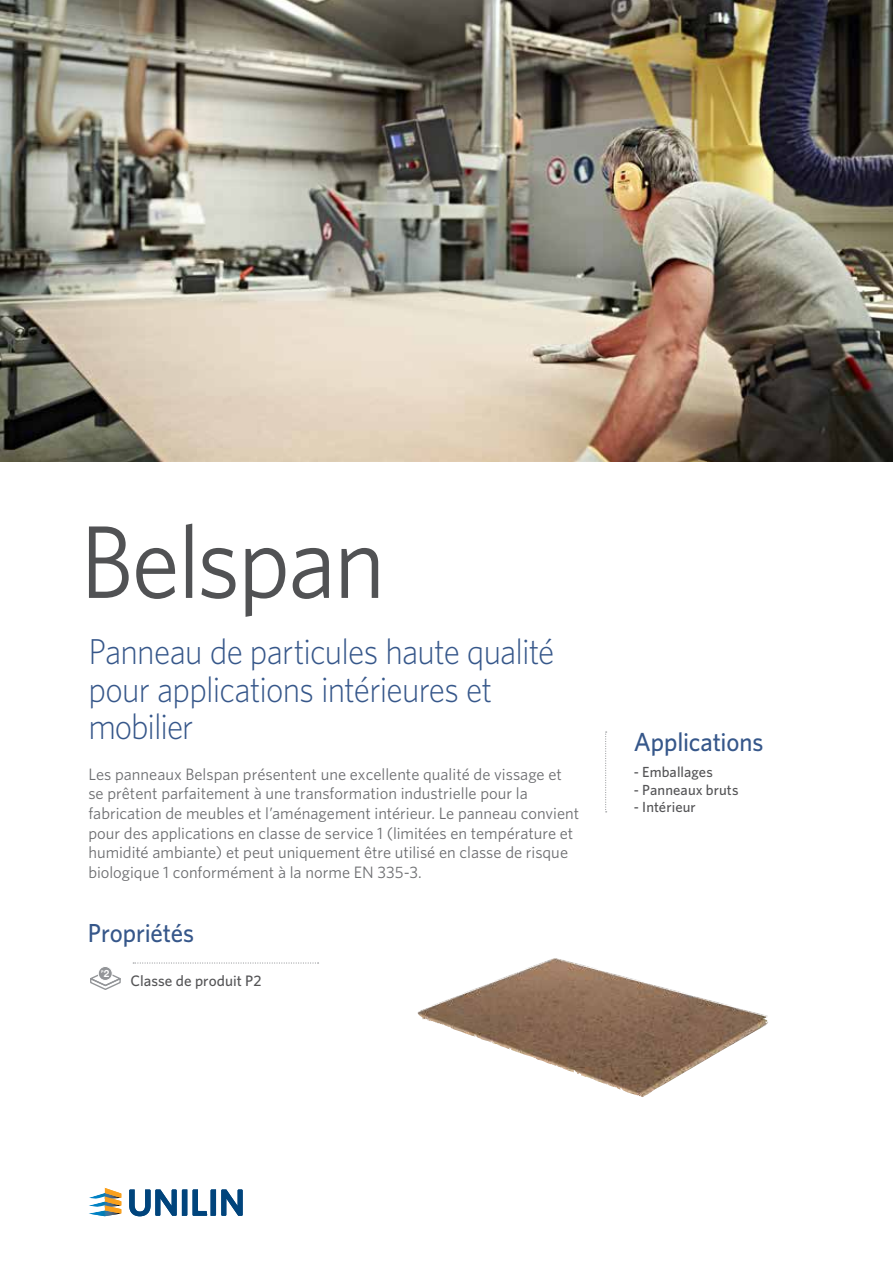
<style>
.page{position:relative;width:893px;height:1263px;background:#fff}
.page>*{position:absolute;margin:0;border:0;box-sizing:border-box;transform-origin:0 0}
.t1{font:103.5px "Whitney";letter-spacing:-.02em;color:#515254;scale:.95 1}
.t2{font:300 36px/37.5px "Whitney";letter-spacing:-.025em;color:#36578a;scale:.93 1}
.t3{font:500 26.1px "Whitney";letter-spacing:-.005em;color:#36578a;scale:.95 1}
.t4{font:16.5px/19.5px "Whitney";color:#6d6e71}
.t5{font:500 15.15px "Whitney";letter-spacing:.005em;color:#545456}
.t6{font:500 14.55px "Whitney";letter-spacing:.005em;color:#545456}
.t7{font:700 9.9px "Helvetica Neue";color:#fff}
.t8{font:700 3.75px "Helvetica Neue";color:#fff}
</style>
<div class="page">
<svg style="left:605px;top:731px;width:2px;height:81px"></svg>
<svg style="left:133px;top:962px;width:186px;height:1px"></svg>
<svg style="left:129px;top:1189px;width:58px;height:27px"></svg>
<svg style="left:193px;top:1189px;width:50px;height:27px"></svg>
<svg style="left:89px;top:1188px;width:32px;height:28px"></svg>
<img style="left:0;top:0;width:893px;height:461px">
<img style="left:417px;top:958px;width:200px;height:129px">
<svg style="left:90px;top:974px;width:31px;height:16px"></svg>
<div style="left:98px;top:966px;width:14px;height:14px;background:#939598;border-radius:50%"></div>
<div style="left:98px;top:966px;width:15px;height:15px;border:1px solid #fff;border-radius:50%"></div>
<h1 class="t1" style="left:80px;top:493px;width:323px">Belspan</h1>
<h2 class="t2" style="left:88px;top:632px;width:503px">Panneau de particules haute qualité pour applications intérieures et mobilier</h2>
<p class="t4" style="left:88px;top:764px;width:492px">Les panneaux Belspan présentent une excellente qualité de vissage et se prêtent parfaitement à une transformation industrielle pour la fabrication de meubles et l’aménagement intérieur. Le panneau convient pour des applications en classe de service 1 (limitées en température et humidité ambiante) et peut uniquement être utilisé en classe de risque biologique 1 conformément à la norme EN 335-3.</p>
<h3 class="t3" style="left:88px;top:916px;width:113px">Propriétés</h3>
<p class="t5" style="left:130px;top:971px;width:133px">Classe de produit P2</p>
<p class="t8" style="left:101px;top:968px;width:4px">P</p>
<p class="t7" style="left:104px;top:964px;width:7px">2</p>
<h3 class="t3" style="left:634px;top:725px;width:138px">Applications</h3>
<p class="t6" style="left:634px;top:763px;width:81px">- Emballages</p>
<p class="t6" style="left:634px;top:780px;width:106px">- Panneaux bruts</p>
<p class="t6" style="left:634px;top:798px;width:63px">- Intérieur</p>
</div>
